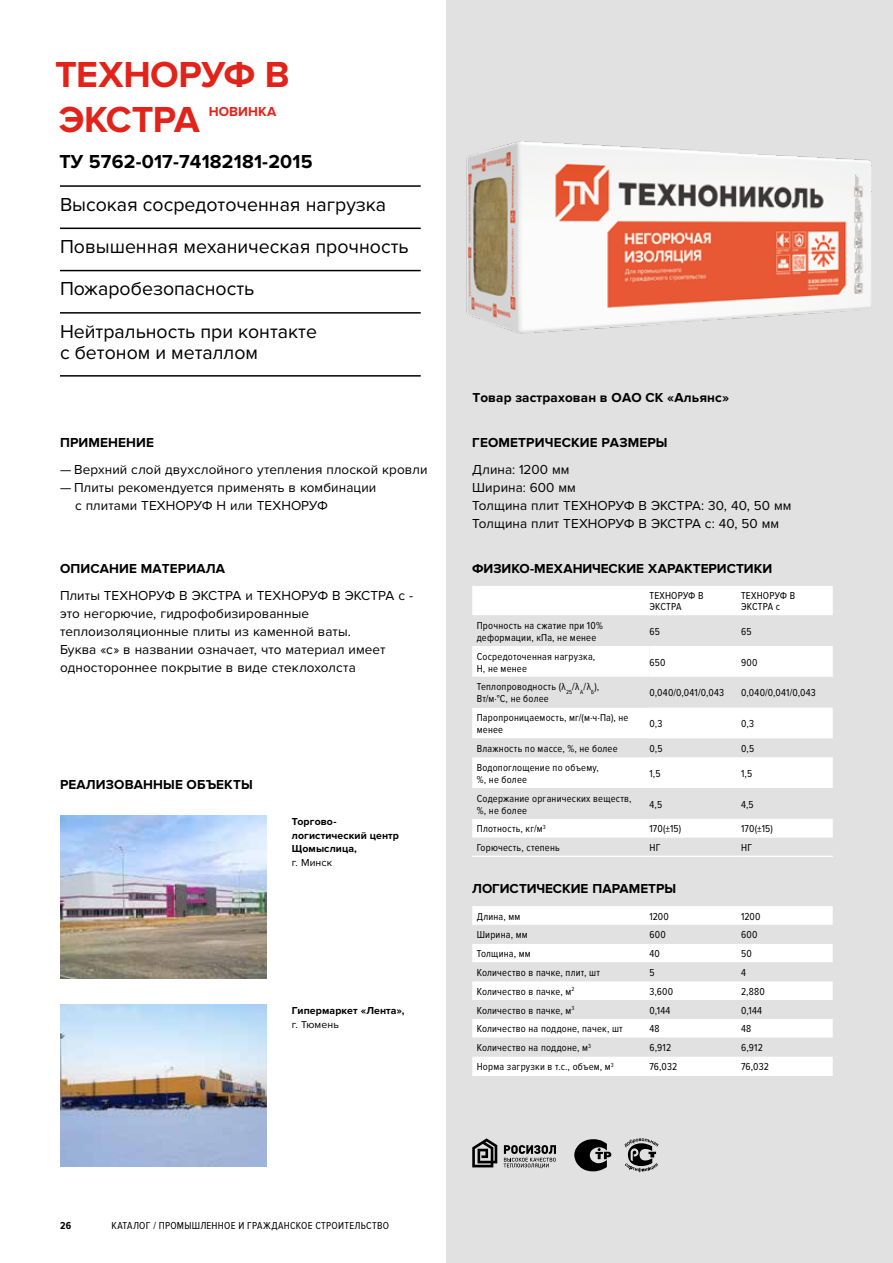
<style>
.page{position:relative;width:893px;height:1263px;background:#fff}
.page>*{position:absolute;margin:0;border:0;box-sizing:border-box;transform-origin:0 0}
.t1{font:700 37.5px/45px "Proxima Nova";letter-spacing:-.015em;color:#e2231a}
.t2{font:19.5px/42.3px "Proxima Nova";color:#000}
.t3{font:700 19.5px "Proxima Nova";letter-spacing:.01em;color:#000}
.t4{font:13.5px/18px "Proxima Nova";letter-spacing:.005em;color:#000}
.t5{font:700 13.5px "Proxima Nova";letter-spacing:.01em;color:#000}
.t6{font:700 13.5px "Proxima Nova";letter-spacing:.005em;color:#e2231a}
.t7{font:10.5px/12px "Proxima Nova Cond";letter-spacing:.02em;color:#000}
.t8{font:700 10.5px/13.5px "Proxima Nova";letter-spacing:.01em;color:#000}
.t9{font:10.5px "Proxima Nova";letter-spacing:.015em;color:#000}
.t10{font:700 10.5px "Proxima Nova Cond";color:#000}
</style>
<div class="page">
<div style="left:446px;top:0;width:447px;height:1263px;background:#e1e1e1"></div>
<hr style="left:60px;top:185px;width:361px;height:2px;background:#000">
<hr style="left:60px;top:228px;width:361px;height:1px;background:#000">
<hr style="left:60px;top:270px;width:361px;height:1px;background:#000">
<hr style="left:60px;top:312px;width:361px;height:2px;background:#000">
<hr style="left:60px;top:375px;width:361px;height:2px;background:#000">
<img style="left:60px;top:816px;width:206px;height:162px">
<img style="left:60px;top:1005px;width:206px;height:162px">
<svg style="left:472px;top:1138px;width:25px;height:29px"></svg>
<svg style="left:504px;top:1145px;width:52px;height:23px"></svg>
<svg style="left:574px;top:1139px;width:37px;height:32px"></svg>
<svg style="left:624px;top:1138px;width:35px;height:34px"></svg>
<svg style="left:472px;top:586px;width:361px;height:252px;fill:#fff"></svg>
<svg style="left:472px;top:646px;width:177px;height:192px"></svg>
<hr style="left:472px;top:856px;width:177px;height:1px;background:#fff">
<hr style="left:649px;top:856px;width:92px;height:1px;background:#fff">
<hr style="left:741px;top:856px;width:92px;height:1px;background:#fff">
<div style="left:472px;top:906px;width:361px;height:168px;background:#fff"></div>
<svg style="left:472px;top:925px;width:361px;height:131px"></svg>
<hr style="left:472px;top:1074px;width:177px;height:2px;background:#fff">
<hr style="left:649px;top:1074px;width:92px;height:2px;background:#fff">
<hr style="left:741px;top:1074px;width:92px;height:2px;background:#fff">
<img style="left:466px;top:141px;width:406px;height:193px">
<h1 class="t1" style="left:55px;top:53px;width:236px">ТЕХНОРУФ В<br>ЭКСТРА</h1>
<p class="t6" style="left:209px;top:104px;width:69px">НОВИНКА</p>
<h2 class="t3" style="left:59px;top:150px;width:255px">ТУ 5762-017-74182181-2015</h2>
<h2 class="t2" style="left:60px;top:183px;width:350px">Высокая сосредоточенная нагрузка<br>Повышенная механическая прочность<br>Пожаробезопасность<br>Нейтральность при контакте</h2>
<h2 class="t2" style="left:60px;top:331px;width:200px">с бетоном и металлом</h2>
<p class="t5" style="left:60px;top:435px;width:96px">ПРИМЕНЕНИЕ</p>
<p class="t4" style="left:60px;top:461px;width:369px">— Верхний слой двухслойного утепления плоской кровли</p>
<p class="t4" style="left:75px;top:479px;width:303px;text-indent:-15px">— Плиты рекомендуется применять в комбинации с плитами ТЕХНОРУФ Н или ТЕХНОРУФ</p>
<p class="t5" style="left:60px;top:561px;width:166px">ОПИСАНИЕ МАТЕРИАЛА</p>
<p class="t4" style="left:60px;top:587px;width:354px">Плиты ТЕХНОРУФ В ЭКСТРА и ТЕХНОРУФ В ЭКСТРА с ‑ это негорючие, гидрофобизированные теплоизоляционные плиты из каменной ваты.<br>Буква «с» в названии означает, что материал имеет одностороннее покрытие в виде стеклохолста</p>
<p class="t5" style="left:60px;top:777px;width:194px">РЕАЛИЗОВАННЫЕ ОБЪЕКТЫ</p>
<p class="t8" style="left:292px;top:815px;width:109px">Торгово&shy;логистический центр<br>Щомыслица,</p>
<p class="t9" style="left:292px;top:856px;width:42px">г. Минск</p>
<p class="t8" style="left:292px;top:1004px;width:114px">Гипермаркет «Лента»,</p>
<p class="t9" style="left:292px;top:1018px;width:49px">г. Тюмень</p>
<p class="t5" style="left:472px;top:390px;width:258px">Товар застрахован в ОАО СК «Альянс»</p>
<p class="t5" style="left:472px;top:435px;width:197px">ГЕОМЕТРИЧЕСКИЕ РАЗМЕРЫ</p>
<p class="t4" style="left:472px;top:461px;width:321px">Длина: 1200 мм<br>Ширина: 600 мм<br>Толщина плит ТЕХНОРУФ В ЭКСТРА: 30, 40, 50 мм<br>Толщина плит ТЕХНОРУФ В ЭКСТРА с: 40, 50 мм</p>
<p class="t5" style="left:472px;top:561px;width:301px">ФИЗИКО-МЕХАНИЧЕСКИЕ ХАРАКТЕРИСТИКИ</p>
<p class="t7" style="left:649px;top:591px;width:56px;line-height:10.5px">ТЕХНОРУФ В<br>ЭКСТРА</p>
<p class="t7" style="left:741px;top:591px;width:56px;line-height:10.5px">ТЕХНОРУФ В<br>ЭКСТРА c</p>
<p class="t7" style="left:477px;top:619px;width:128px">Прочность на сжатие при 10% деформации, кПа, не менее</p>
<p class="t7" style="left:649px;top:625px;width:12px">65</p>
<p class="t7" style="left:741px;top:625px;width:12px">65</p>
<p class="t7" style="left:477px;top:650px;width:120px">Сосредоточенная нагрузка,<br>H, не менее</p>
<p class="t7" style="left:649px;top:656px;width:17px">650</p>
<p class="t7" style="left:741px;top:656px;width:18px">900</p>
<p class="t7" style="left:477px;top:681px;width:124px">Теплопроводность (λ<sub>25</sub>/λ<sub>А</sub>/λ<sub>Б</sub>),<br>Вт/м∙°С, не более</p>
<p class="t7" style="left:649px;top:687px;width:76px">0,040/0,041/0,043</p>
<p class="t7" style="left:741px;top:687px;width:76px">0,040/0,041/0,043</p>
<p class="t7" style="left:477px;top:712px;width:153px">Паропроницаемость, мг/(м∙ч∙Па), не менее</p>
<p class="t7" style="left:649px;top:718px;width:14px">0,3</p>
<p class="t7" style="left:741px;top:718px;width:14px">0,3</p>
<p class="t7" style="left:477px;top:743px;width:142px">Влажность по массе, %, не более</p>
<p class="t7" style="left:649px;top:743px;width:15px">0,5</p>
<p class="t7" style="left:741px;top:743px;width:15px">0,5</p>
<p class="t7" style="left:477px;top:761px;width:124px">Водопоглощение по объему, %, не более</p>
<p class="t7" style="left:649px;top:767px;width:13px">1,5</p>
<p class="t7" style="left:741px;top:767px;width:13px">1,5</p>
<p class="t7" style="left:477px;top:792px;width:156px">Содержание органических веществ, %, не более</p>
<p class="t7" style="left:649px;top:798px;width:14px">4,5</p>
<p class="t7" style="left:741px;top:798px;width:14px">4,5</p>
<p class="t7" style="left:477px;top:823px;width:70px">Плотность, кг/м<sup>3</sup></p>
<p class="t7" style="left:649px;top:823px;width:33px">170(±15)</p>
<p class="t7" style="left:741px;top:823px;width:33px">170(±15)</p>
<p class="t7" style="left:477px;top:842px;width:85px">Горючесть, степень</p>
<p class="t7" style="left:649px;top:842px;width:12px">НГ</p>
<p class="t7" style="left:741px;top:842px;width:12px">НГ</p>
<p class="t5" style="left:472px;top:881px;width:205px">ЛОГИСТИЧЕСКИЕ ПАРАМЕТРЫ</p>
<p class="t7" style="left:477px;top:910px;width:45px">Длина, мм</p>
<p class="t7" style="left:649px;top:910px;width:21px">1200</p>
<p class="t7" style="left:741px;top:910px;width:21px">1200</p>
<p class="t7" style="left:477px;top:929px;width:52px">Ширина, мм</p>
<p class="t7" style="left:649px;top:929px;width:18px">600</p>
<p class="t7" style="left:741px;top:929px;width:18px">600</p>
<p class="t7" style="left:477px;top:948px;width:56px">Толщина, мм</p>
<p class="t7" style="left:649px;top:948px;width:12px">40</p>
<p class="t7" style="left:741px;top:948px;width:12px">50</p>
<p class="t7" style="left:477px;top:967px;width:125px">Количество в пачке, плит, шт</p>
<p class="t7" style="left:649px;top:967px;width:7px">5</p>
<p class="t7" style="left:741px;top:967px;width:6px">4</p>
<p class="t7" style="left:477px;top:985px;width:99px">Количество в пачке, м<sup>2</sup></p>
<p class="t7" style="left:649px;top:985px;width:25px">3,600</p>
<p class="t7" style="left:741px;top:985px;width:25px">2,880</p>
<p class="t7" style="left:477px;top:1004px;width:99px">Количество в пачке, м<sup>3</sup></p>
<p class="t7" style="left:649px;top:1004px;width:23px">0,144</p>
<p class="t7" style="left:741px;top:1004px;width:23px">0,144</p>
<p class="t7" style="left:477px;top:1023px;width:148px">Количество на поддоне, пачек, шт</p>
<p class="t7" style="left:649px;top:1023px;width:12px">48</p>
<p class="t7" style="left:741px;top:1023px;width:12px">48</p>
<p class="t7" style="left:477px;top:1042px;width:116px">Количество на поддоне, м<sup>3</sup></p>
<p class="t7" style="left:649px;top:1042px;width:23px">6,912</p>
<p class="t7" style="left:741px;top:1042px;width:23px">6,912</p>
<p class="t7" style="left:477px;top:1061px;width:138px">Норма загрузки в т.с., объем, м<sup>3</sup></p>
<p class="t7" style="left:649px;top:1061px;width:29px">76,032</p>
<p class="t7" style="left:741px;top:1061px;width:29px">76,032</p>
<p class="t10" style="left:60px;top:1219px;width:13px">26</p>
<p class="t7" style="left:112px;top:1220px;width:279px">КАТАЛОГ / ПРОМЫШЛЕННОЕ И ГРАЖДАНСКОЕ СТРОИТЕЛЬСТВО</p>
</div>
